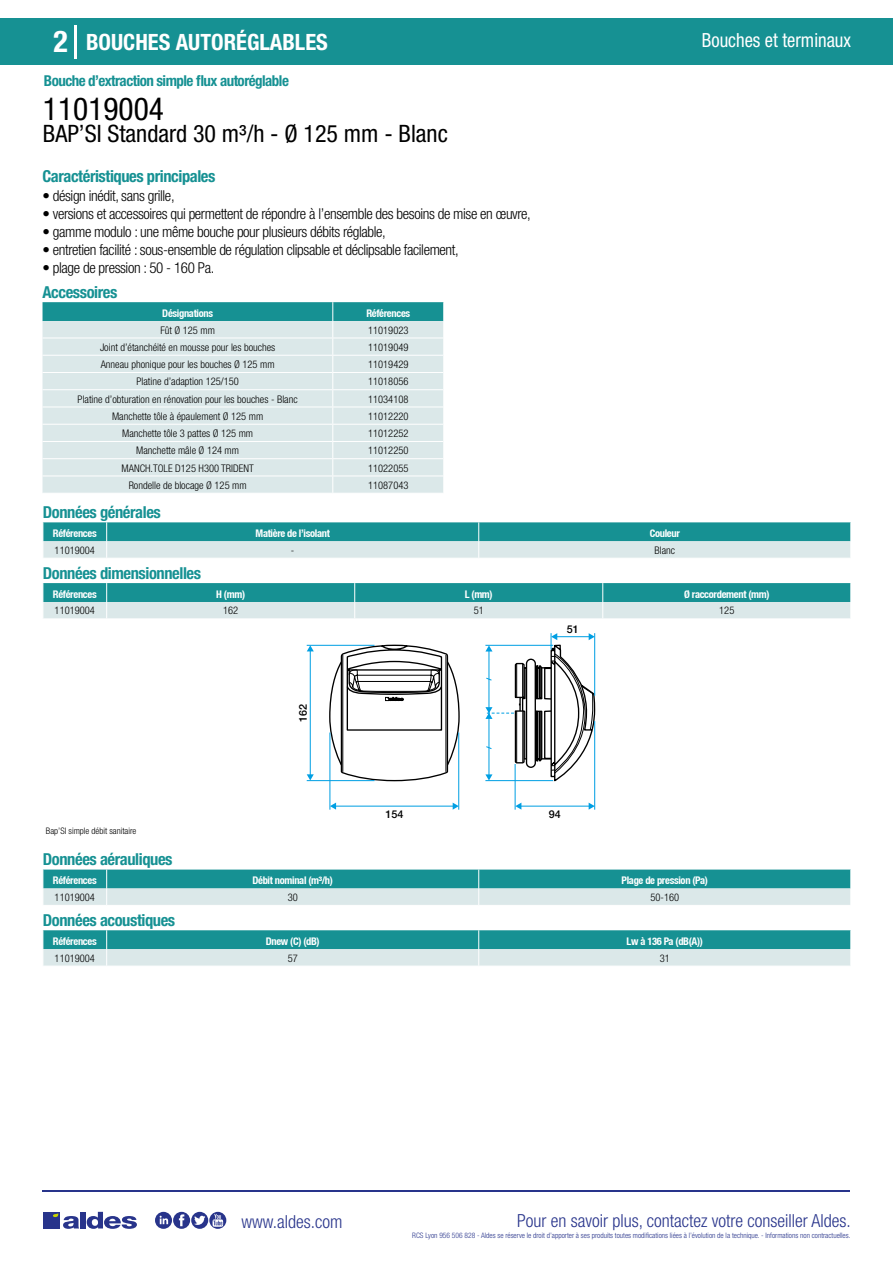
<style>
.page{position:relative;width:893px;height:1263px;background:#fff}
.page>*{position:absolute;margin:0;border:0;box-sizing:border-box;transform-origin:0 0}
.t1{font:condensed 31.5px "Helvetica Neue LT Std";color:#000}
.t2{font:700 condensed 30px "Helvetica Neue LT Std";color:#fff}
.t3{font:condensed 24px "Helvetica Neue LT Std";color:#000}
.t4{font:700 condensed 22.5px "Helvetica Neue LT Std";color:#fff}
.t5{font:condensed 19.5px "Helvetica Neue LT Std";color:#fff;scale:.95 1}
.t6{font:300 condensed 18px "Helvetica Neue";color:#28348b}
.t7{font:700 condensed 16.5px "Helvetica Neue LT Std";letter-spacing:-.025em;color:#169193}
.t8{font:300 condensed 15px "Helvetica Neue LT Std";letter-spacing:-.025em;color:#000}
.t9{font:700 condensed 15px "Helvetica Neue LT Std";letter-spacing:-.035em;color:#169193}
.t10{font:500 10.8px "Helvetica Neue";color:#000}
.t11{font:300 condensed 10.5px "Helvetica Neue";color:#000}
.t12{font:700 condensed 10.5px "Helvetica Neue";letter-spacing:-.03em;color:#fff}
.t13{font:300 condensed 9px "Helvetica Neue";color:#000}
.t14{font:300 condensed 7.5px "Helvetica Neue";color:#28348b}
</style>
<div class="page">
<div style="left:0;top:18px;width:893px;height:46px;background:#169193"></div>
<hr style="left:74px;top:25px;width:2px;height:33px;background:#fff">
<hr style="left:43px;top:1190px;width:807px;height:1px;background:#28348b">
<svg style="left:155px;top:1212px;width:71px;height:17px"></svg>
<div style="left:43px;top:1212px;width:17px;height:16px;background:#28348b"></div>
<div style="left:80px;top:1212px;width:6px;height:16px;background:#28348b"></div>
<svg style="left:87px;top:1212px;width:50px;height:17px"></svg>
<svg style="left:53px;top:1213px;width:26px;height:16px"></svg>
<svg style="left:43px;top:302px;width:401px;height:191px;background:#c9e0e1"></svg>
<svg style="left:43px;top:522px;width:808px;height:36px;background:#76bbbd"></svg>
<svg style="left:43px;top:583px;width:808px;height:36px;background:#74bbbc"></svg>
<svg style="left:328px;top:644px;width:132px;height:138px"></svg>
<hr style="left:307px;top:645px;width:67px;height:1px;background:#009fe3">
<hr style="left:307px;top:780px;width:67px;height:1px;background:#009fe3">
<hr style="left:310px;top:647px;width:1px;height:129px;background:#009fe3">
<svg style="left:307px;top:774px;width:7px;height:6px"></svg>
<svg style="left:307px;top:645px;width:7px;height:6px"></svg>
<hr style="left:329px;top:732px;width:1px;height:78px;background:#009fe3">
<hr style="left:458px;top:732px;width:1px;height:78px;background:#009fe3">
<hr style="left:333px;top:806px;width:123px;height:1px;background:#009fe3">
<svg style="left:453px;top:803px;width:6px;height:7px"></svg>
<svg style="left:330px;top:802px;width:6px;height:8px"></svg>
<hr style="left:515px;top:764px;width:1px;height:46px;background:#009fe3">
<hr style="left:594px;top:721px;width:1px;height:89px;background:#009fe3">
<hr style="left:518px;top:806px;width:75px;height:1px;background:#009fe3">
<svg style="left:589px;top:803px;width:6px;height:7px"></svg>
<svg style="left:515px;top:802px;width:6px;height:8px"></svg>
<svg style="left:485px;top:633px;width:110px;height:149px"></svg>
<svg style="left:43px;top:869px;width:808px;height:36px;background:#76bbbd"></svg>
<svg style="left:43px;top:930px;width:808px;height:36px;background:#75bbbc"></svg>
<h2 class="t2" style="left:54px;top:24px;width:16px">2</h2>
<h3 class="t4" style="left:86px;top:28px;width:243px">BOUCHES AUTORÉGLABLES</h3>
<h3 class="t5" style="left:702px;top:29px;width:158px">Bouches et terminaux</h3>
<h3 class="t9" style="left:44px;top:71px;width:247px">Bouche d’extraction simple flux autoréglable</h3>
<h1 class="t1" style="left:43px;top:91px;width:122px">11019004</h1>
<h3 class="t3" style="left:43px;top:120px;width:406px">BAP’SI Standard 30 m³/h - Ø 125 mm - Blanc</h3>
<h3 class="t7" style="left:43px;top:166px;width:174px">Caractéristiques principales</h3>
<h3 class="t8" style="left:43px;top:187px;width:134px">• désign inédit, sans grille,</h3>
<h3 class="t8" style="left:43px;top:205px;width:490px">• versions et accessoires qui permettent de répondre à l’ensemble des besoins de mise en œuvre,</h3>
<h3 class="t8" style="left:43px;top:223px;width:345px">• gamme modulo : une même bouche pour plusieurs débits réglable,</h3>
<h3 class="t8" style="left:43px;top:241px;width:418px">• entretien facilité : sous-ensemble de régulation clipsable et déclipsable facilement,</h3>
<h3 class="t8" style="left:43px;top:259px;width:173px">• plage de pression : 50 - 160 Pa.</h3>
<h3 class="t7" style="left:43px;top:282px;width:76px">Accessoires</h3>
<p class="t12" style="left:162px;top:307px;width:52px">Désignations</p>
<p class="t12" style="left:366px;top:307px;width:45px">Références</p>
<p class="t11" style="left:160px;top:324px;width:56px">Fût Ø 125 mm</p>
<p class="t11" style="left:368px;top:324px;width:42px">11019023</p>
<p class="t11" style="left:100px;top:341px;width:177px">Joint d’étanchéité en mousse pour les bouches</p>
<p class="t11" style="left:368px;top:341px;width:42px">11019049</p>
<p class="t11" style="left:101px;top:358px;width:175px">Anneau phonique pour les bouches Ø 125 mm</p>
<p class="t11" style="left:368px;top:358px;width:42px">11019429</p>
<p class="t11" style="left:136px;top:376px;width:104px">Platine d’adaption 125/150</p>
<p class="t11" style="left:368px;top:376px;width:42px">11018056</p>
<p class="t11" style="left:78px;top:393px;width:222px">Platine d’obturation en rénovation pour les bouches - Blanc</p>
<p class="t11" style="left:368px;top:393px;width:42px">11034108</p>
<p class="t11" style="left:112px;top:410px;width:153px">Manchette tôle à épaulement Ø 125 mm</p>
<p class="t11" style="left:368px;top:410px;width:42px">11012220</p>
<p class="t11" style="left:122px;top:427px;width:133px">Manchette tôle 3 pattes Ø 125 mm</p>
<p class="t11" style="left:368px;top:427px;width:42px">11012252</p>
<p class="t11" style="left:136px;top:445px;width:104px">Manchette mâle Ø 124 mm</p>
<p class="t11" style="left:368px;top:445px;width:42px">11012250</p>
<p class="t11" style="left:122px;top:462px;width:134px">MANCH.TOLE D125 H300 TRIDENT</p>
<p class="t11" style="left:368px;top:462px;width:42px">11022055</p>
<p class="t11" style="left:129px;top:479px;width:119px">Rondelle de blocage Ø 125 mm</p>
<p class="t11" style="left:368px;top:479px;width:42px">11087043</p>
<h3 class="t7" style="left:43px;top:502px;width:119px">Données générales</h3>
<p class="t12" style="left:53px;top:527px;width:45px">Références</p>
<p class="t12" style="left:256px;top:527px;width:76px">Matière de l’isolant</p>
<p class="t12" style="left:650px;top:527px;width:32px">Couleur</p>
<p class="t11" style="left:55px;top:544px;width:42px">11019004</p>
<p class="t11" style="left:291px;top:544px;width:5px">-</p>
<p class="t11" style="left:654px;top:544px;width:22px">Blanc</p>
<h3 class="t7" style="left:43px;top:563px;width:160px">Données dimensionnelles</h3>
<p class="t12" style="left:53px;top:587px;width:45px">Références</p>
<p class="t12" style="left:216px;top:587px;width:30px">H (mm)</p>
<p class="t12" style="left:465px;top:587px;width:29px">L (mm)</p>
<p class="t12" style="left:684px;top:587px;width:87px">Ø raccordement (mm)</p>
<p class="t11" style="left:55px;top:605px;width:42px">11019004</p>
<p class="t11" style="left:223px;top:605px;width:17px">162</p>
<p class="t11" style="left:474px;top:605px;width:12px">51</p>
<p class="t11" style="left:719px;top:605px;width:17px">125</p>
<p class="t10" style="left:297px;top:722px;width:19px;rotate:-90deg">162</p>
<p class="t10" style="left:567px;top:622px;width:13px">51</p>
<p class="t10" style="left:385px;top:807px;width:19px">154</p>
<p class="t10" style="left:549px;top:807px;width:13px">94</p>
<p class="t13" style="left:46px;top:825px;width:92px">Bap’SI simple débit sanitaire</p>
<h3 class="t7" style="left:43px;top:849px;width:131px">Données aérauliques</h3>
<p class="t12" style="left:53px;top:874px;width:45px">Références</p>
<p class="t12" style="left:252px;top:874px;width:82px">Débit nominal (m³/h)</p>
<p class="t12" style="left:622px;top:874px;width:88px">Plage de pression (Pa)</p>
<p class="t11" style="left:55px;top:891px;width:42px">11019004</p>
<p class="t11" style="left:288px;top:891px;width:12px">30</p>
<p class="t11" style="left:650px;top:891px;width:30px">50-160</p>
<h3 class="t7" style="left:43px;top:910px;width:134px">Données acoustiques</h3>
<p class="t12" style="left:53px;top:935px;width:45px">Références</p>
<p class="t12" style="left:266px;top:935px;width:55px">Dnew (C) (dB)</p>
<p class="t12" style="left:627px;top:935px;width:78px">Lw à 136 Pa (dB(A))</p>
<p class="t11" style="left:55px;top:952px;width:42px">11019004</p>
<p class="t11" style="left:288px;top:952px;width:12px">57</p>
<p class="t11" style="left:660px;top:952px;width:12px">31</p>
<h3 class="t6" style="left:241px;top:1211px;width:102px">www.aldes.com</h3>
<h3 class="t6" style="left:517px;top:1211px;width:335px">Pour en savoir plus, contactez votre conseiller Aldes.</h3>
<p class="t14" style="left:412px;top:1230px;width:440px">RCS Lyon 956 506 828 - Aldes se réserve le droit d’apporter à ses produits toutes modifications liées à l’évolution de la technique. - Informations non contractuelles.</p>
</div>
